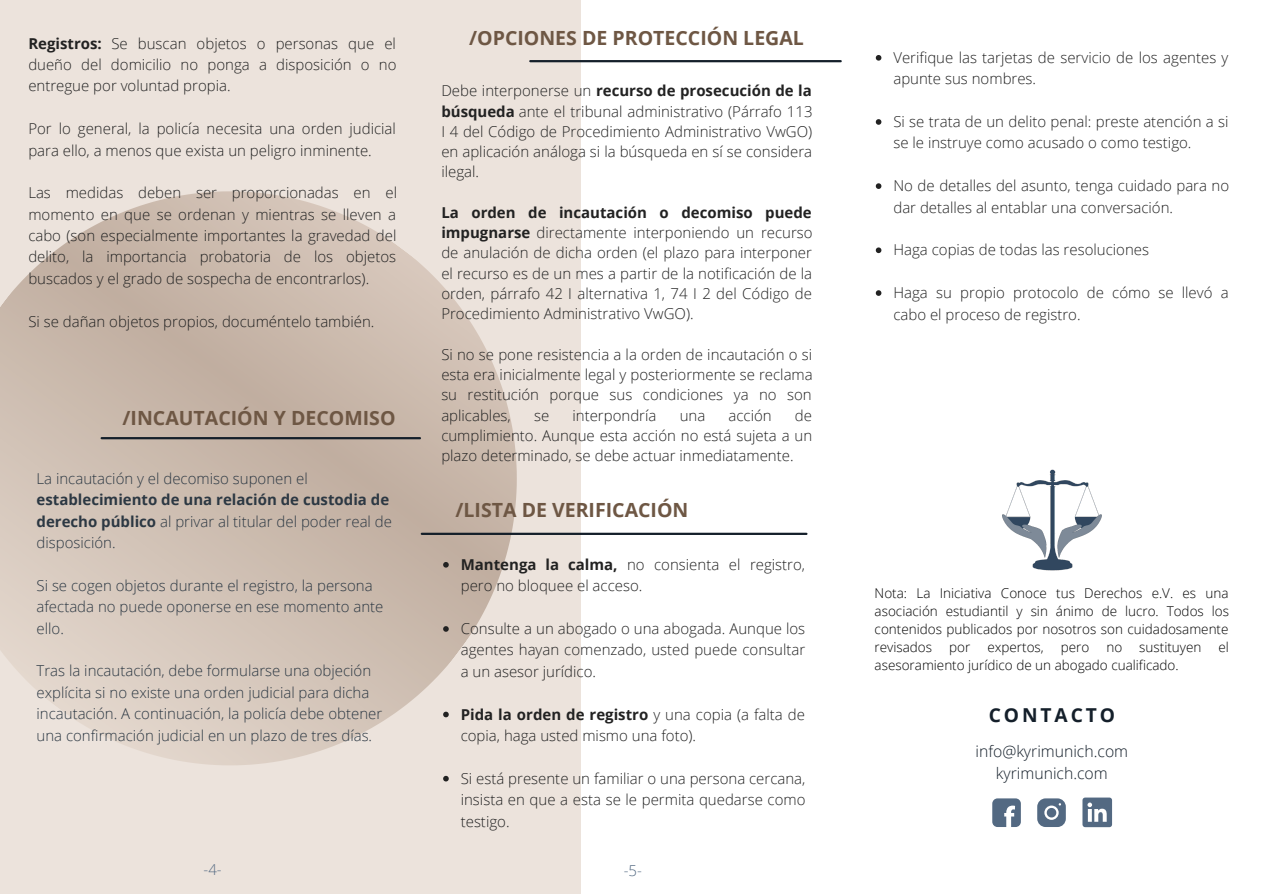
<style>
.page{position:relative;width:1263px;height:894px;background:#fff}
.page>*{position:absolute;margin:0;border:0;box-sizing:border-box;transform-origin:0 0}
.t1{font:700 19.5px "Open Sans";color:#6e5744}
.t2{font:700 19.2px "Open Sans";letter-spacing:.15em;color:#141f2a}
.t3{font:300 15.75px/21.8px "Open Sans";color:#141f2a;text-align:center}
.t4{font:300 15px/21.3px "Open Sans";color:#222;text-align:justify}
.t5{font:300 15px/21.3px "Open Sans";color:#2c3843}
.t6{font:700 15px/21.3px "Open Sans";color:#2c3843}
.t7{font:300 15px "Open Sans";color:#536982}
.t8{font:300 13.5px/18px "Open Sans";color:#000;text-align:justify}
.s1{font-weight:700}
.s2{font-weight:300}
</style>
<div class="page">
<div style="left:0;top:0;width:580px;height:893px;background:#ece3dc"></div>
<svg style="left:0;top:77px;width:581px;height:802px"></svg>
<hr style="left:102px;top:437px;width:318px;height:2px;background:#141f2a">
<svg style="left:1037px;top:798px;width:29px;height:28px"></svg>
<svg style="left:992px;top:798px;width:29px;height:28px"></svg>
<svg style="left:1082px;top:797px;width:30px;height:29px"></svg>
<hr style="left:530px;top:60px;width:311px;height:2px;background:#141f2a">
<hr style="left:422px;top:532px;width:384px;height:3px;background:#141f2a">
<img style="left:1002px;top:469px;width:100px;height:102px">
<svg style="left:443px;top:562px;width:6px;height:5px"></svg>
<svg style="left:443px;top:626px;width:6px;height:5px"></svg>
<svg style="left:443px;top:711px;width:6px;height:6px"></svg>
<svg style="left:443px;top:775px;width:6px;height:6px"></svg>
<svg style="left:876px;top:55px;width:5px;height:6px"></svg>
<svg style="left:876px;top:119px;width:5px;height:6px"></svg>
<svg style="left:876px;top:183px;width:5px;height:6px"></svg>
<svg style="left:876px;top:247px;width:5px;height:6px"></svg>
<svg style="left:876px;top:290px;width:5px;height:6px"></svg>
<p class="t4" style="left:28px;top:32px;width:370px"><span class="s1">Registros:</span> Se buscan objetos o personas que el dueño del domicilio no ponga a disposición o no entregue por voluntad propia.</p>
<p class="t4" style="left:28px;top:118px;width:369px">Por lo general, la policía necesita una orden judicial para ello, a menos que exista un peligro inminente.</p>
<p class="t4" style="left:28px;top:182px;width:370px">Las medidas deben ser proporcionadas en el momento en que se ordenan y mientras se lleven a cabo (son especialmente importantes la gravedad del delito, la importancia probatoria de los objetos buscados y el grado de sospecha de encontrarlos).</p>
<p class="t4" style="left:28px;top:310px;width:348px">Si se dañan objetos propios, documéntelo también.</p>
<h1 class="t1" style="left:123px;top:404px;width:274px">/INCAUTACIÓN Y DECOMISO</h1>
<p class="t5" style="left:37px;top:467px;width:273px">La incautación y el decomiso suponen el</p>
<p class="t6" style="left:37px;top:488px;width:357px">establecimiento de una relación de custodia de derecho público <span class="s2">al privar al titular del poder real de disposición.</span></p>
<p class="t5" style="left:37px;top:574px;width:348px">Si se cogen objetos durante el registro, la persona afectada no puede oponerse en ese momento ante ello.</p>
<p class="t5" style="left:37px;top:659px;width:347px">Tras la incautación, debe formularse una objeción explícita si no existe una orden judicial para dicha incautación. A continuación, la policía debe obtener una confirmación judicial en un plazo de tres días.</p>
<p class="t7" style="left:204px;top:858px;width:20px">-4-</p>
<h1 class="t1" style="left:469px;top:24px;width:336px">/OPCIONES DE PROTECCIÓN LEGAL</h1>
<p class="t4" style="left:441px;top:80px;width:373px;line-height:20.2px">Debe interponerse un <span class="s1">recurso de prosecución de la búsqueda</span> ante el tribunal administrativo (Párrafo 113<br>I 4 del Código de Procedimiento Administrativo VwGO) en aplicación análoga si la búsqueda en sí se considera ilegal.</p>
<p class="t4" style="left:441px;top:202px;width:373px;line-height:20.2px"><span class="s1">La orden de incautación o decomiso puede impugnarse</span> directamente interponiendo un recurso de anulación de dicha orden (el plazo para interponer el recurso es de un mes a partir de la notificación de la orden, párrafo 42 I alternativa 1, 74 I 2 del Código de Procedimiento Administrativo VwGO).</p>
<p class="t4" style="left:441px;top:343px;width:373px;line-height:20.2px">Si no se pone resistencia a la orden de incautación o si esta era inicialmente legal y posteriormente se reclama su restitución porque sus condiciones ya no son aplicables,</p>
<p class="t4" style="left:534px;top:404px;width:17px">se</p>
<p class="t4" style="left:572px;top:404px;width:85px">interpondría</p>
<p class="t4" style="left:680px;top:404px;width:27px">una</p>
<p class="t4" style="left:728px;top:404px;width:45px">acción</p>
<p class="t4" style="left:441px;top:404px;width:372px;line-height:20.2px;text-indent:354px">de cumplimiento. Aunque esta acción no está sujeta a un plazo determinado, se debe actuar inmediatamente.</p>
<h1 class="t1" style="left:455px;top:496px;width:234px">/LISTA DE VERIFICACIÓN</h1>
<p class="t4" style="left:461px;top:553px;width:346px"><span class="s1">Mantenga la calma,</span> no consienta el registro, pero no bloquee el acceso.</p>
<p class="t4" style="left:461px;top:617px;width:346px">Consulte a un abogado o una abogada. Aunque los agentes hayan comenzado, usted puede consultar a un asesor jurídico.</p>
<p class="t4" style="left:461px;top:703px;width:346px"><span class="s1">Pida la orden de registro</span> y una copia (a falta de copia, haga usted mismo una foto).</p>
<p class="t4" style="left:461px;top:767px;width:346px">Si está presente un familiar o una persona cercana, insista en que a esta se le permita quedarse como testigo.</p>
<p class="t7" style="left:624px;top:859px;width:20px">-5-</p>
<p class="t4" style="left:893px;top:46px;width:337px">Verifique las tarjetas de servicio de los agentes y apunte sus nombres.</p>
<p class="t4" style="left:893px;top:110px;width:337px">Si se trata de un delito penal: preste atención a si se le instruye como acusado o como testigo.</p>
<p class="t4" style="left:893px;top:175px;width:337px">No de detalles del asunto, tenga cuidado para no dar detalles al entablar una conversación.</p>
<p class="t4" style="left:893px;top:239px;width:257px">Haga copias de todas las resoluciones</p>
<p class="t4" style="left:893px;top:281px;width:337px">Haga su propio protocolo de cómo se llevó a cabo el proceso de registro.</p>
<p class="t8" style="left:875px;top:584px;width:356px">Nota: La Iniciativa Conoce tus Derechos e.V. es una asociación estudiantil y sin ánimo de lucro. Todos los contenidos publicados por nosotros son cuidadosamente revisados</p>
<p class="t8" style="left:949px;top:637px;width:23px">por</p>
<p class="t8" style="left:987px;top:637px;width:58px">expertos,</p>
<p class="t8" style="left:1061px;top:637px;width:30px">pero</p>
<p class="t8" style="left:1106px;top:637px;width:17px">no</p>
<p class="t8" style="left:1139px;top:637px;width:64px">sustituyen</p>
<p class="t8" style="left:1218px;top:637px;width:12px">el</p>
<p class="t8" style="left:875px;top:655px;width:306px">asesoramiento jurídico de un abogado cualificado.</p>
<p class="t2" style="left:989px;top:701px;width:128px">CONTACTO</p>
<p class="t3" style="left:975px;top:739px;width:154px">info@kyrimunich.com kyrimunich.com</p>
</div>
